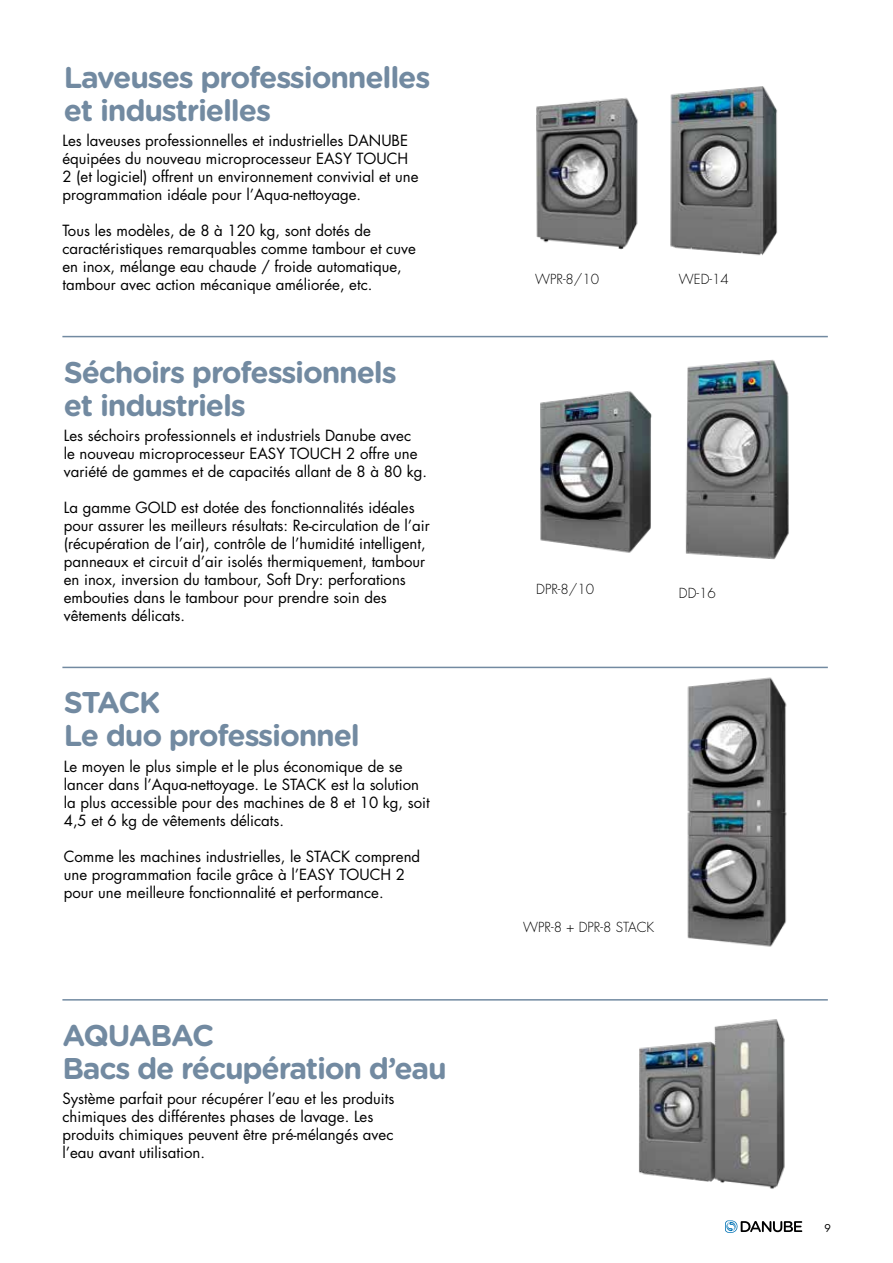
<style>
.page{position:relative;width:893px;height:1263px;background:#fff}
.page>*{position:absolute;margin:0;border:0;box-sizing:border-box;transform-origin:0 0}
.t1{font:700 30px/33px "Gotham Rounded";letter-spacing:-.04em;color:#728aa1}
.t2{font:15px/18px "Futura Std";color:#000}
.t3{font:300 13.5px "Futura Std";color:#000}
.t4{font:10.5px "Futura Std";color:#000}
</style>
<div class="page">
<svg style="left:725px;top:1220px;width:77px;height:13px"></svg>
<hr style="left:62px;top:667px;width:766px;height:1px;background:#728aa1">
<img style="left:687px;top:677px;width:100px;height:270px">
<img style="left:670px;top:86px;width:108px;height:170px">
<img style="left:536px;top:98px;width:102px;height:151px">
<hr style="left:62px;top:336px;width:766px;height:1px;background:#728aa1">
<img style="left:685px;top:359px;width:104px;height:201px">
<img style="left:540px;top:391px;width:112px;height:162px">
<hr style="left:62px;top:999px;width:766px;height:1px;background:#728aa1">
<img style="left:639px;top:1019px;width:146px;height:170px">
<h1 class="t1" style="left:64px;top:59px;width:368px">Laveuses professionnelles et industrielles</h1>
<p class="t2" style="left:62px;top:132px;width:358px">Les laveuses professionnelles et industrielles DANUBE équipées du nouveau microprocesseur EASY TOUCH 2 (et logiciel) offrent un environnement convivial et une programmation idéale pour l’Aqua-nettoyage.</p>
<p class="t2" style="left:62px;top:222px;width:355px">Tous les modèles, de 8 à 120 kg, sont dotés de caractéristiques remarquables comme tambour et cuve en inox, mélange eau chaude / froide automatique, tambour avec action mécanique améliorée, etc.</p>
<h1 class="t1" style="left:64px;top:354px;width:335px">Séchoirs professionnels et industriels</h1>
<p class="t2" style="left:64px;top:426px;width:365px">Les séchoirs professionnels et industriels Danube avec<br>le nouveau microprocesseur EASY TOUCH 2 offre une variété de gammes et de capacités allant de 8 à 80 kg.</p>
<p class="t2" style="left:64px;top:498px;width:367px">La gamme GOLD est dotée des fonctionnalités idéales pour assurer les meilleurs résultats: Re-circulation de l’air (récupération de l’air), contrôle de l’humidité intelligent, panneaux et circuit d’air isolés thermiquement, tambour en inox, inversion du tambour, Soft Dry: perforations embouties dans le tambour pour prendre soin des vêtements délicats.</p>
<h1 class="t1" style="left:64px;top:685px;width:298px">STACK<br>Le duo professionnel</h1>
<p class="t2" style="left:64px;top:757px;width:367px">Le moyen le plus simple et le plus économique de se lancer dans l’Aqua-nettoyage. Le STACK est la solution la plus accessible pour des machines de 8 et 10 kg, soit 4,5 et 6 kg de vêtements délicats.</p>
<p class="t2" style="left:64px;top:847px;width:358px">Comme les machines industrielles, le STACK comprend une programmation facile grâce à l’EASY TOUCH 2 pour une meilleure fonctionnalité et performance.</p>
<h1 class="t1" style="left:62px;top:1017px;width:386px">AQUABAC<br>Bacs de récupération d’eau</h1>
<p class="t2" style="left:62px;top:1090px;width:333px">Système parfait pour récupérer l’eau et les produits chimiques des différentes phases de lavage. Les produits chimiques peuvent être pré-mélangés avec l’eau avant utilisation.</p>
<p class="t3" style="left:535px;top:271px;width:66px">WPR-8/10</p>
<p class="t3" style="left:679px;top:271px;width:51px">WED-14</p>
<p class="t3" style="left:536px;top:581px;width:60px">DPR-8/10</p>
<p class="t3" style="left:679px;top:585px;width:38px">DD-16</p>
<p class="t3" style="left:523px;top:919px;width:133px">WPR-8 + DPR-8 STACK</p>
<p class="t4" style="left:824px;top:1221px;width:8px">9</p>
</div>
